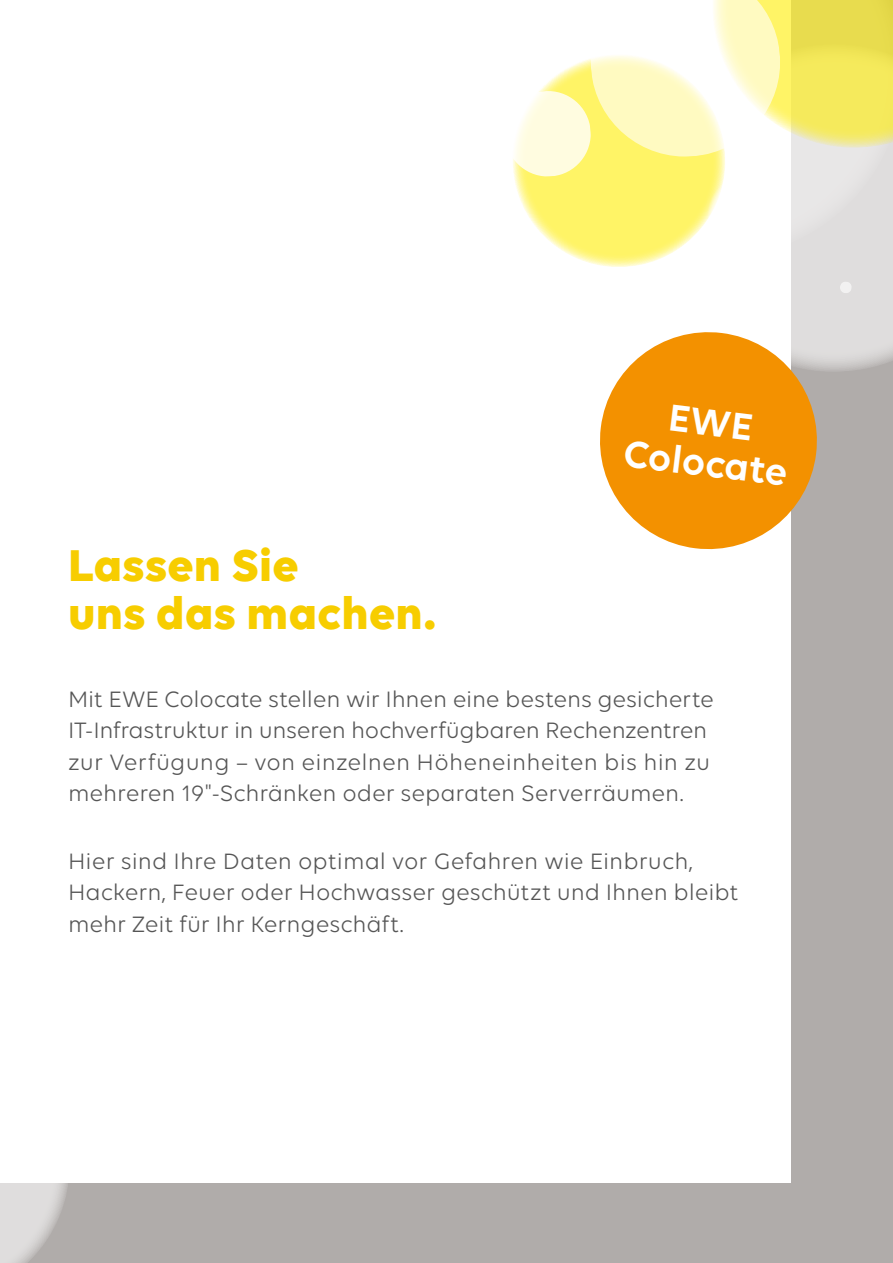
<style>
.page{position:relative;width:893px;height:1263px;background:#b0acaa}
.page>*{position:absolute;margin:0;border:0;box-sizing:border-box;transform-origin:0 0}
.t1{font:700 48px/48px "Volte";letter-spacing:.005em;color:#f7cd00}
.t2{font:600 40.5px/40.5px "Volte";color:#fff;text-align:center}
.t3{font:24px/31.5px "Volte";letter-spacing:-.005em;color:#565656}
</style>
<div class="page">
<div style="left:0;top:0;width:791px;height:1182px;background:#fff"></div>
<svg style="left:0;top:1182px;width:76px;height:81px"></svg>
<svg style="left:513px;top:0;width:380px;height:371px"></svg>
<svg style="left:593px;top:326px;width:230px;height:224px;fill:#f39100"></svg>
<h1 class="t1" style="left:68px;top:539px;width:370px">Lassen Sie<br>uns das machen.</h1>
<h2 class="t2" style="left:631px;top:391px;width:166px;rotate:7deg">EWE<br>Colocate</h2>
<p class="t3" style="left:68px;top:683px;width:647px">Mit EWE Colocate stellen wir Ihnen eine bestens gesicherte IT-Infrastruktur in unseren hochverfügbaren Rechenzentren zur Verfügung – von einzelnen Höheneinheiten bis hin zu mehreren 19"-Schränken oder separaten Serverräumen.</p>
<p class="t3" style="left:68px;top:845px;width:672px">Hier sind Ihre Daten optimal vor Gefahren wie Einbruch,<br>Hackern, Feuer oder Hochwasser geschützt und Ihnen bleibt mehr Zeit für Ihr Kerngeschäft.</p>
</div>
